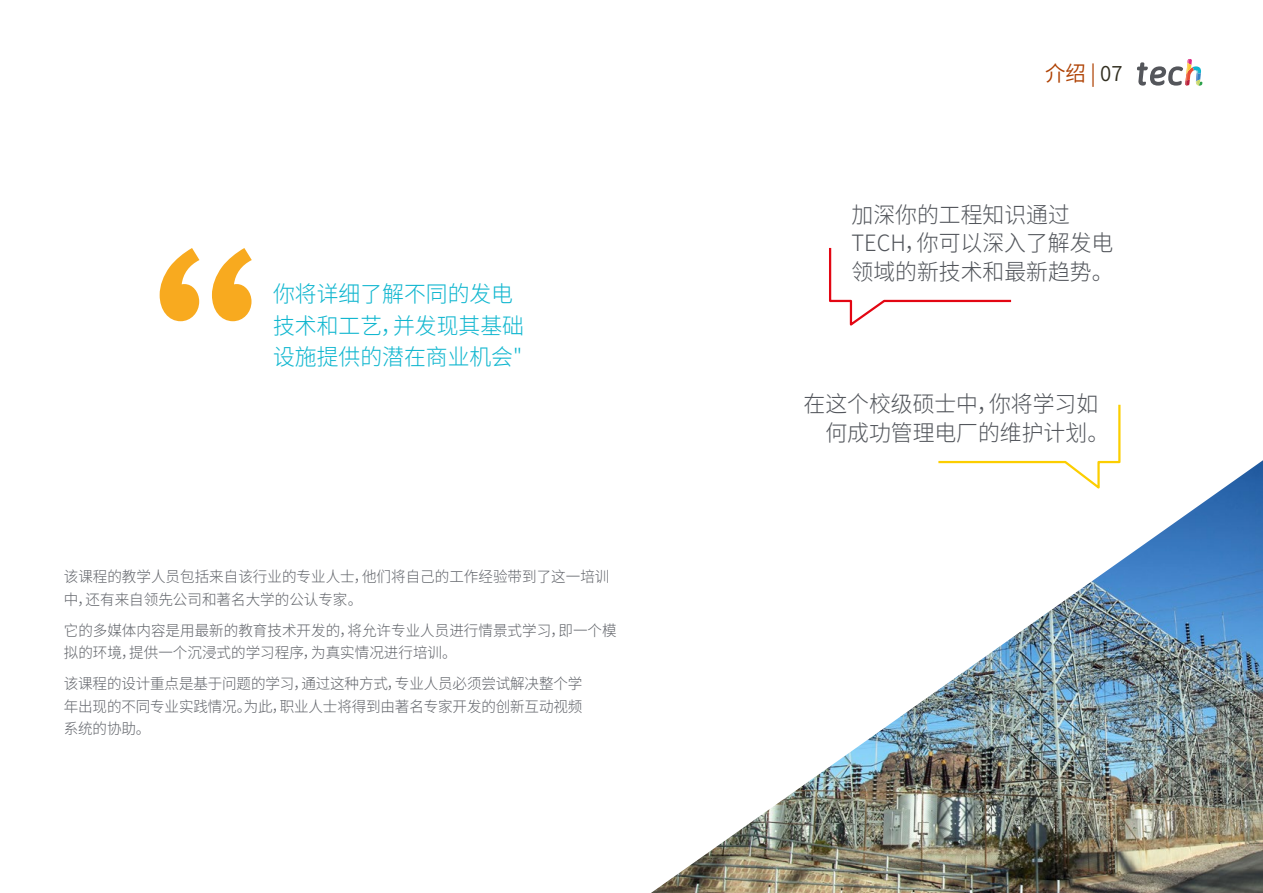
<style>
.page{position:relative;width:1263px;height:893px;background:#fff}
.page>*{position:absolute;margin:0;border:0;box-sizing:border-box;transform-origin:0 0}
.t1{font:300 22.5px/28.5px "Source Han Sans CN";color:#52555b}
.t2{font:300 22.5px/31.5px "Source Han Sans CN";color:#0fb6cf}
.t3{font:21px "Source Han Sans CN";color:#ae4000}
.t4{font:300 15px/22.5px "Source Han Sans CN";color:#61646a}
.s1{color:#312e20}
</style>
<div class="page">
<svg style="left:160px;top:248px;width:92px;height:73px"></svg>
<svg style="left:1118px;top:404px;width:3px;height:56px"></svg>
<svg style="left:829px;top:247px;width:183px;height:79px"></svg>
<img style="left:651px;top:460px;width:612px;height:433px">
<svg style="left:1137px;top:59px;width:65px;height:27px"></svg>
<h1 class="t2" style="left:273px;top:279px;width:252px">你将详细了解不同的发电技术和工艺，并发现其基础设施提供的潜在商业机会"</h1>
<p class="t4" style="left:64px;top:566px;width:547px">该课程的教学人员包括来自该行业的专业人士，他们将自己的工作经验带到了这一培训中，还有来自领先公司和著名大学的公认专家。</p>
<p class="t4" style="left:64px;top:619px;width:554px">它的多媒体内容是用最新的教育技术开发的，将允许专业人员进行情景式学习，即一个模拟的环境，提供一个沉浸式的学习程序，为真实情况进行培训。</p>
<p class="t4" style="left:64px;top:673px;width:520px;text-align:justify">该课程的设计重点是基于问题的学习，通过这种方式，专业人员必须尝试解决整个学年出现的不同专业实践情况。为此，职业人士将得到由著名专家开发的创新互动视频系统的协助。</p>
<h2 class="t3" style="left:1045px;top:61px;width:79px">介绍 | <span class="s1">07</span></h2>
<h1 class="t1" style="left:851px;top:200px;width:264px">加深你的工程知识通过<br>TECH，你可以深入了解发电领域的新技术和最新趋势。</h1>
<h1 class="t1" style="left:825px;top:390px;width:285px;text-indent:-22px">在这个校级硕士中，你将学习如何成功管理电厂的维护计划。</h1>
</div>
